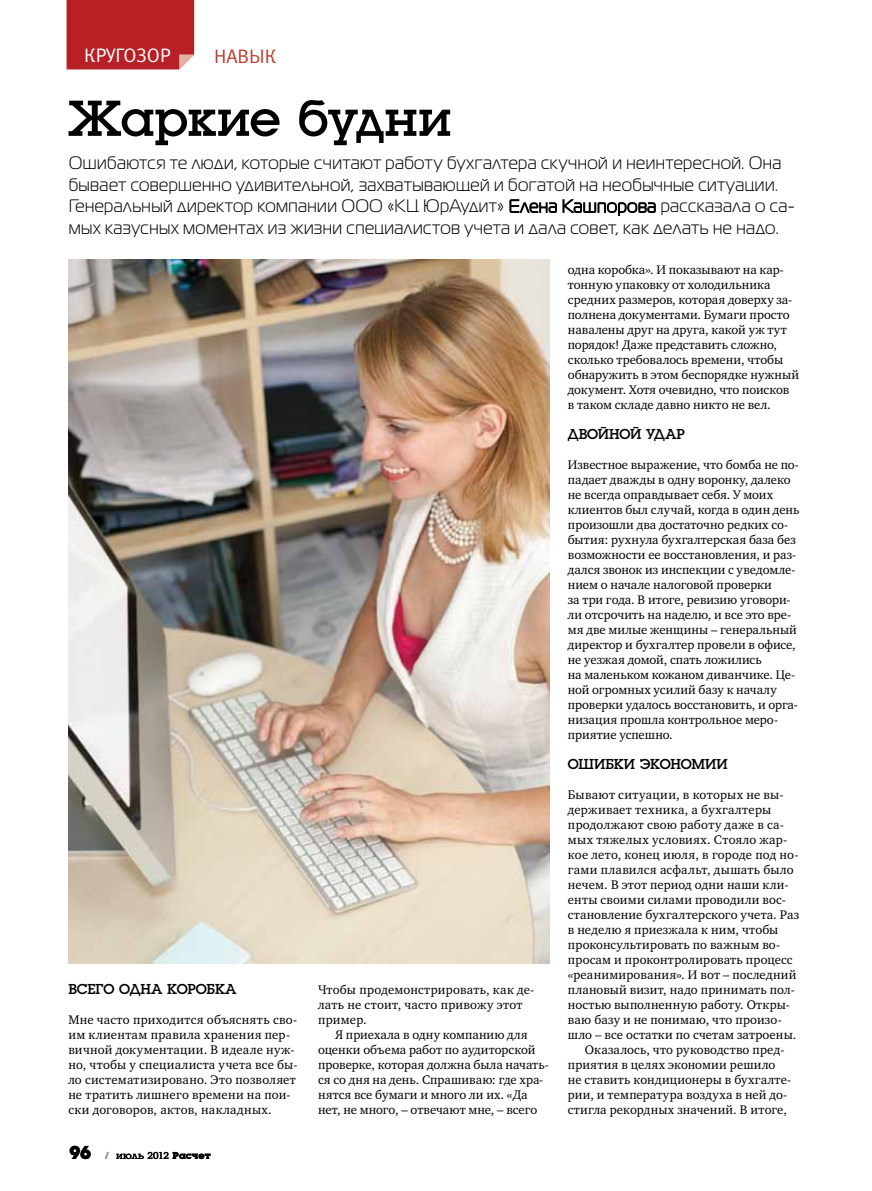
<style>
.page{position:relative;width:872px;height:1191px;background:#fff}
.page>*{position:absolute;margin:0;border:0;box-sizing:border-box;transform-origin:0 0}
.t1{font:52.5px "Luga C";letter-spacing:-.015em;color:#000}
.t2{font:19.5px "Meta Normal C";color:#fff}
.t3{font:19.5px "Meta Normal C";color:#bc3c30}
.t4{font:18px/21.6px "Magistral";letter-spacing:.03em;color:#000}
.t5{font:15px "Luga";letter-spacing:-.01em;color:#000}
.t6{font:12.75px/15px "Charter C";letter-spacing:.005em;color:#000}
.t7{font:12.75px "Charter C";letter-spacing:.025em;color:#000}
.t8{font:10.5px "Luga";letter-spacing:-.02em;color:#000}
.s1{font-weight:700;font-size:19.5px}
.s2{font-weight:700;color:#939598}
.s3{font-weight:700}
</style>
<div class="page">
<div style="left:67px;top:0;width:127px;height:69px;background:#b72126"></div>
<svg style="left:509px;top:199px;width:48px;height:14px"></svg>
<svg style="left:563px;top:199px;width:92px;height:17px"></svg>
<img style="left:69px;top:259px;width:480px;height:704px">
<h2 class="t2" style="left:84px;top:45px;width:88px">КРУГОЗОР</h2>
<h2 class="t3" style="left:214px;top:45px;width:64px">НАВЫК</h2>
<h1 class="t1" style="left:68px;top:93px;width:385px">Жаркие будни</h1>
<p class="t4" style="left:69px;top:152px;width:728px">Ошибаются те люди, которые считают работу бухгалтера скучной и неинтересной. Она бывает совершенно удивительной, захватывающей и богатой на необычные ситуации.<br>Генеральный директор компании ООО «КЦ ЮрАудит» Елена Кашпорова рассказала о са‑ мых казусных моментах из жизни специалистов учета и дала совет, как делать не надо.</p>
<p class="t5" style="left:68px;top:981px;width:170px">Всего одна коробка</p>
<p class="t6" style="left:68px;top:1012px;width:231px">Мне часто приходится объяснять сво‑ им клиентам правила хранения пер‑ вичной документации. В идеале нуж‑ но, чтобы у специалиста учета все бы‑ ло систематизировано. Это позволяет не тратить лишнего времени на пои‑ ски договоров, актов, накладных.</p>
<p class="t8" style="left:70px;top:1150px;width:143px"><span class="s1">96</span> <span class="s2">/</span> июль 2012 <span class="s3">Расчет</span></p>
<p class="t6" style="left:318px;top:982px;width:218px">Чтобы продемонстрировать, как де‑ лать не стоит, часто привожу этот пример.</p>
<p class="t6" style="left:318px;top:1027px;width:232px;text-indent:17px">Я приехала в одну компанию для оценки объема работ по аудиторской проверке, которая должна была начать‑ ся со дня на день. Спрашиваю: где хра‑ нятся все бумаги и много ли их. «Да нет, не много, – отвечают мне, – всего</p>
<p class="t6" style="left:568px;top:262px;width:233px">одна коробка». И показывают на кар‑ тонную упаковку от холодильника средних размеров, которая доверху за‑ полнена документами. Бумаги просто навалены друг на друга, какой уж тут порядок! Даже представить сложно, сколько требовалось времени, чтобы обнаружить в этом беспорядке нужный документ. Хотя очевидно, что поисков<br>в таком складе давно никто не вел.</p>
<p class="t5" style="left:568px;top:426px;width:119px">Двойной удар</p>
<p class="t6" style="left:568px;top:457px;width:233px">Известное выражение, что бомба не по‑ падает дважды в одну воронку, далеко не всегда оправдывает себя. У моих клиентов был случай, когда в один день произошли два достаточно редких со‑ бытия: рухнула бухгалтерская база без возможности ее восстановления, и раз‑ дался звонок из инспекции с уведомле‑ нием о начале налоговой проверки<br>за три года. В итоге, ревизию уговори‑ ли отсрочить на наделю, и все это вре‑ мя две милые женщины – генеральный директор и бухгалтер провели в офисе, не уезжая домой, спать ложились<br>на маленьком кожаном диванчике. Це‑ ной огромных усилий базу к началу проверки удалось восстановить, и орга‑ низация прошла контрольное меро‑ приятие успешно.</p>
<p class="t5" style="left:568px;top:756px;width:161px">Ошибки экономии</p>
<p class="t7" style="left:568px;top:787px;width:217px">Бывают ситуации, в которых не вы‑</p>
<p class="t7" style="left:568px;top:802px;width:205px">держивает техника, а бухгалтеры</p>
<p class="t7" style="left:568px;top:817px;width:217px">продолжают свою работу даже в са‑</p>
<p class="t7" style="left:568px;top:832px;width:221px">мых тяжелых условиях. Стояло жар‑</p>
<p class="t6" style="left:568px;top:847px;width:232px">кое лето, конец июля, в городе под но‑</p>
<p class="t6" style="left:568px;top:862px;width:227px">гами плавился асфальт, дышать было</p>
<p class="t6" style="left:568px;top:877px;width:222px">нечем. В этот период одни наши кли‑</p>
<p class="t6" style="left:568px;top:892px;width:219px">енты своими силами проводили вос‑</p>
<p class="t6" style="left:568px;top:907px;width:233px">становление бухгалтерского учета. Раз</p>
<p class="t6" style="left:568px;top:922px;width:212px">в неделю я приезжала к ним, чтобы</p>
<p class="t6" style="left:568px;top:937px;width:214px">проконсультировать по важным во‑</p>
<p class="t6" style="left:568px;top:952px;width:226px">просам и проконтролировать процесс</p>
<p class="t6" style="left:568px;top:967px;width:230px">«реанимирования». И вот – последний</p>
<p class="t6" style="left:568px;top:982px;width:228px">плановый визит, надо принимать пол‑</p>
<p class="t6" style="left:568px;top:997px;width:223px">ностью выполненную работу. Откры‑</p>
<p class="t6" style="left:568px;top:1012px;width:215px">ваю базу и не понимаю, что произо‑</p>
<p class="t6" style="left:568px;top:1027px;width:230px">шло – все остатки по счетам затроены.</p>
<p class="t6" style="left:585px;top:1042px;width:201px">Оказалось, что руководство пред‑</p>
<p class="t6" style="left:568px;top:1057px;width:209px">приятия в целях экономии решило</p>
<p class="t6" style="left:568px;top:1072px;width:225px">не ставить кондиционеры в бухгалте‑</p>
<p class="t6" style="left:568px;top:1087px;width:221px">рии, и температура воздуха в ней до‑</p>
<p class="t6" style="left:568px;top:1102px;width:221px">стигла рекордных значений. В итоге,</p>
</div>
